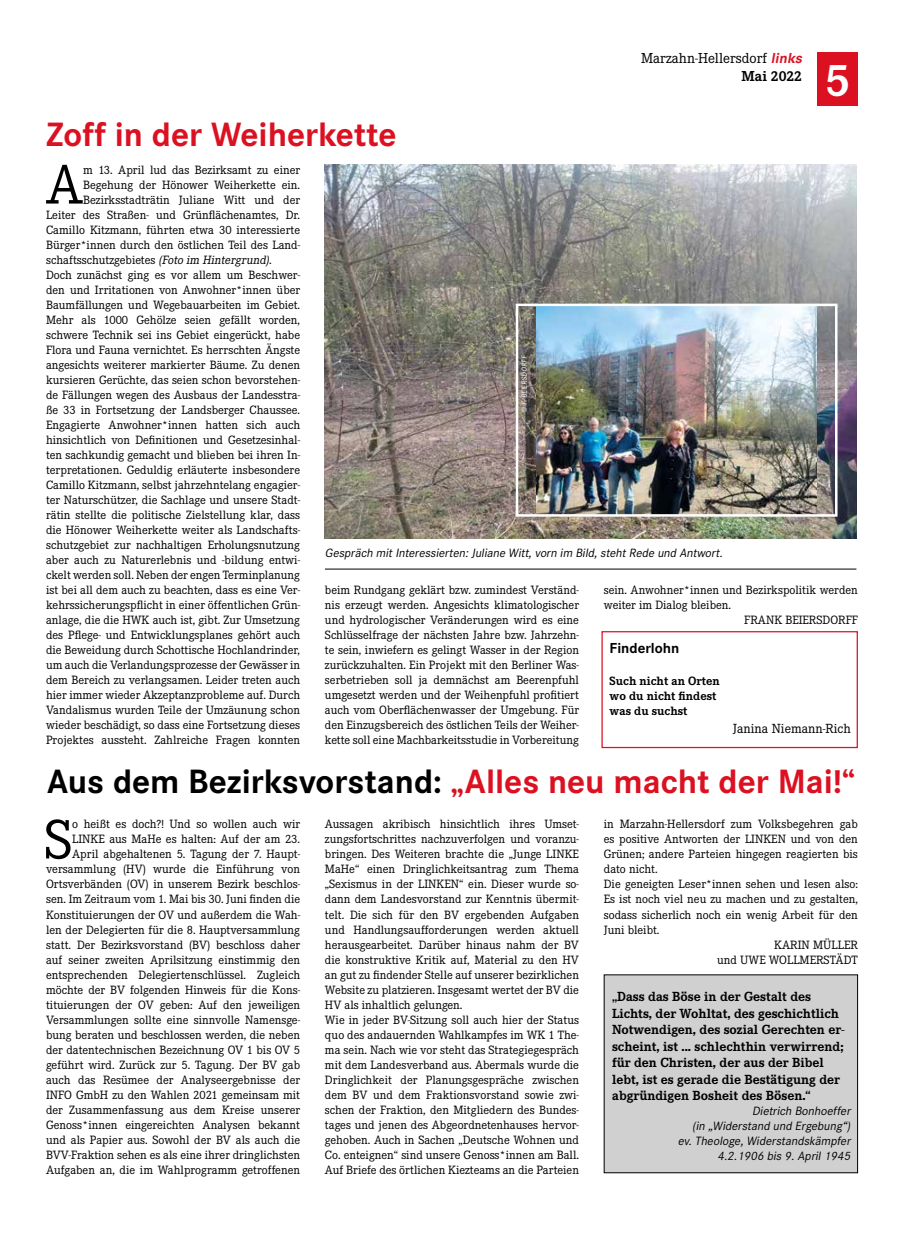
<style>
.page{position:relative;width:904px;height:1241px;background:#fff}
.page>*{position:absolute;margin:0;border:0;box-sizing:border-box;transform-origin:0 0}
.t1{font:57.5px "Corporate E";color:#000}
.t2{font:700 47.5px "Corporate E";color:#fff}
.t3{font:700 35px "Corporate S";color:#000}
.t4{font:700 35px "Corporate S";color:#db1122}
.t5{font:15px/18px "Corporate E";color:#000;text-align:right}
.t6{font:700 15px "Corporate S";color:#000}
.t7{font:700 13.75px/16.5px "Corporate E";color:#000}
.t8{font:13.75px "Corporate E";color:#000}
.t9{font:12.5px/15px "Corporate E";color:#000;text-align:right}
.t10{font:italic 12.5px/15px "Corporate S";color:#000;text-align:right}
.t11{font:700 12.5px/15px "Corporate E";color:#000}
.t12{font:italic 7.5px "Corporate S";color:#fff}
.s1{font-family:"Corporate S";font-weight:700;font-style:italic;color:#db1122}
.s2{font-weight:700}
.s3{font-style:italic}
.s4{color:#db1122}
</style>
<div class="page">
<div style="left:817px;top:52px;width:40px;height:53px;background:#db1122"></div>
<img style="left:325px;top:164px;width:531px;height:374px">
<img style="left:536px;top:306px;width:281px;height:207px">
<div style="left:515px;top:303px;width:322px;height:213px;border:2px solid #fff"></div>
<hr style="left:325px;top:568px;width:531px;height:1px;background:#000">
<div style="left:604px;top:974px;width:253px;height:198px;background:#d0d0d0"></div>
<div style="left:601px;top:631px;width:256px;height:117px;border:1px solid #db1122"></div>
<h3 class="t4" style="left:46px;top:114px;width:352px">Zoff in der Weiherkette</h3>
<p class="t5" style="left:641px;top:49px;width:166px">Marzahn-Hellersdorf <span class="s1">links<br></span><span class="s2">Mai 2022</span></p>
<h2 class="t2" style="left:825px;top:53px;width:26px">5</h2>
<h1 class="t1" style="left:46px;top:153px;width:39px">A</h1>
<p class="t9" style="left:83px;top:162px;width:218px">m 13. April lud das Bezirksamt zu einer</p>
<p class="t9" style="left:83px;top:177px;width:218px">Begehung der Hönower Weiherkette ein.</p>
<p class="t9" style="left:83px;top:192px;width:218px">Bezirksstadträtin Juliane Witt und der</p>
<p class="t9" style="left:46px;top:207px;width:255px">Leiter des Straßen- und Grünflächenamtes, Dr.</p>
<p class="t9" style="left:46px;top:222px;width:255px">Camillo Kitzmann, führten etwa 30 interessierte</p>
<p class="t9" style="left:46px;top:237px;width:255px">Bürger*innen durch den östlichen Teil des Land-</p>
<p class="t9" style="left:46px;top:252px;width:227px">schaftsschutzgebietes <span class="s3">(Foto im Hintergrund)</span>.</p>
<p class="t9" style="left:46px;top:267px;width:255px">Doch zunächst ging es vor allem um Beschwer-</p>
<p class="t9" style="left:46px;top:282px;width:255px">den und Irritationen von Anwohner*innen über</p>
<p class="t9" style="left:46px;top:297px;width:255px">Baumfällungen und Wegebauarbeiten im Gebiet.</p>
<p class="t9" style="left:46px;top:312px;width:255px">Mehr als 1000 Gehölze seien gefällt worden,</p>
<p class="t9" style="left:46px;top:327px;width:255px">schwere Technik sei ins Gebiet eingerückt, habe</p>
<p class="t9" style="left:46px;top:342px;width:255px">Flora und Fauna vernichtet. Es herrschten Ängste</p>
<p class="t9" style="left:46px;top:357px;width:255px">angesichts weiterer markierter Bäume. Zu denen</p>
<p class="t9" style="left:46px;top:372px;width:255px">kursieren Gerüchte, das seien schon bevorstehen-</p>
<p class="t9" style="left:46px;top:387px;width:255px">de Fällungen wegen des Ausbaus der Landesstra-</p>
<p class="t9" style="left:46px;top:402px;width:255px">ße 33 in Fortsetzung der Landsberger Chaussee.</p>
<p class="t9" style="left:46px;top:417px;width:255px">Engagierte Anwohner*innen hatten sich auch</p>
<p class="t9" style="left:46px;top:432px;width:255px">hinsichtlich von Definitionen und Gesetzesinhal-</p>
<p class="t9" style="left:46px;top:447px;width:255px">ten sachkundig gemacht und blieben bei ihren In-</p>
<p class="t9" style="left:46px;top:462px;width:255px">terpretationen. Geduldig erläuterte insbesondere</p>
<p class="t9" style="left:46px;top:477px;width:255px">Camillo Kitzmann, selbst jahrzehntelang engagier-</p>
<p class="t9" style="left:46px;top:492px;width:255px">ter Naturschützer, die Sachlage und unsere Stadt-</p>
<p class="t9" style="left:46px;top:507px;width:255px">rätin stellte die politische Zielstellung klar, dass</p>
<p class="t9" style="left:46px;top:522px;width:255px">die Hönower Weiherkette weiter als Landschafts-</p>
<p class="t9" style="left:46px;top:537px;width:255px">schutzgebiet zur nachhaltigen Erholungsnutzung</p>
<p class="t9" style="left:46px;top:552px;width:255px">aber auch zu Naturerlebnis und -bildung entwi-</p>
<p class="t9" style="left:46px;top:567px;width:255px">ckelt werden soll. Neben der engen Terminplanung</p>
<p class="t9" style="left:46px;top:582px;width:255px">ist bei all dem auch zu beachten, dass es eine Ver-</p>
<p class="t9" style="left:46px;top:597px;width:255px">kehrssicherungspflicht in einer öffentlichen Grün-</p>
<p class="t9" style="left:46px;top:612px;width:255px">anlage, die die HWK auch ist, gibt. Zur Umsetzung</p>
<p class="t9" style="left:46px;top:627px;width:255px">des Pflege- und Entwicklungsplanes gehört auch</p>
<p class="t9" style="left:46px;top:642px;width:255px">die Beweidung durch Schottische Hochlandrinder,</p>
<p class="t9" style="left:46px;top:657px;width:255px">um auch die Verlandungsprozesse der Gewässer in</p>
<p class="t9" style="left:46px;top:672px;width:255px">dem Bereich zu verlangsamen. Leider treten auch</p>
<p class="t9" style="left:46px;top:687px;width:255px">hier immer wieder Akzeptanzprobleme auf. Durch</p>
<p class="t9" style="left:46px;top:702px;width:255px">Vandalismus wurden Teile der Umzäunung schon</p>
<p class="t9" style="left:46px;top:717px;width:255px">wieder beschädigt, so dass eine Fortsetzung dieses</p>
<p class="t9" style="left:46px;top:732px;width:255px">Projektes aussteht. Zahlreiche Fragen konnten</p>
<p class="t12" style="left:520px;top:413px;width:61px;rotate:-90deg">© F.BEIERSDORFF</p>
<p class="t10" style="left:325px;top:545px;width:402px">Gespräch mitInteressierten:Juliane Witt,vorn im Bild,stehtRede und Antwort.</p>
<p class="t9" style="left:325px;top:582px;width:255px;text-align:justify">beim Rundgang geklärt bzw. zumindest Verständ&shy;nis erzeugt werden. Angesichts klimatologischer und hydrologischer Veränderungen wird es eine Schlüsselfrage der nächsten Jahre bzw. Jahrzehn&shy;te sein, inwiefern es gelingt Wasser in der Region zurückzuhalten. Ein Projekt mit den Berliner Was&shy;serbetrieben soll ja demnächst am Beerenpfuhl umgesetzt werden und der Weihenpfuhl profitiert auch vom Oberflächenwasser der Umgebung. Für den Einzugsbereich des östlichen Teils der Weiher&shy;kette soll eine Machbarkeitsstudie in Vorbereitung</p>
<p class="t9" style="left:604px;top:583px;width:255px">sein. Anwohner*innen und Bezirkspolitik werden</p>
<p class="t9" style="left:604px;top:598px;width:129px">weiter im Dialog bleiben.</p>
<p class="t9" style="left:744px;top:613px;width:115px">FRANK BEIERSDORFF</p>
<p class="t6" style="left:609px;top:639px;width:71px">Finderlohn</p>
<p class="t11" style="left:609px;top:673px;width:112px">Such nicht an Orten wo du nicht findest was du suchst</p>
<p class="t8" style="left:732px;top:721px;width:120px">Janina Niemann-Rich</p>
<h3 class="t3" style="left:47px;top:761px;width:809px">Aus dem Bezirksvorstand: <span class="s4">„Alles neu macht der Mai!“</span></h3>
<h1 class="t1" style="left:44px;top:808px;width:29px">S</h1>
<p class="t9" style="left:604px;top:816px;width:255px">in Marzahn-Hellersdorf zum Volksbegehren gab</p>
<p class="t9" style="left:604px;top:831px;width:255px">es positive Antworten der LINKEN und von den</p>
<p class="t9" style="left:604px;top:846px;width:255px">Grünen; andere Parteien hingegen reagierten bis</p>
<p class="t9" style="left:604px;top:861px;width:55px">dato nicht.</p>
<p class="t9" style="left:604px;top:876px;width:255px">Die geneigten Leser*innen sehen und lesen also:</p>
<p class="t9" style="left:604px;top:891px;width:255px">Es ist noch viel neu zu machen und zu gestalten,</p>
<p class="t9" style="left:604px;top:906px;width:255px">sodass sicherlich noch ein wenig Arbeit für den</p>
<p class="t9" style="left:604px;top:921px;width:57px">Juni bleibt.</p>
<p class="t9" style="left:774px;top:936px;width:85px">KARIN MÜLLER</p>
<p class="t9" style="left:717px;top:951px;width:142px">und UWE WOLLMERSTÄDT</p>
<p class="t7" style="left:612px;top:988px;width:234px">„Dass das Böse in der Gestalt des Lichts, der Wohltat, des geschichtlich Notwendigen, des sozial Gerechten er&shy;scheint, ist ... schlechthin verwirrend; für den Christen, der aus der Bibel lebt, ist es gerade die Bestätigung der abgründigen Bosheit des Bösen.“</p>
<p class="t10" style="left:677px;top:1103px;width:177px">Dietrich Bonhoeffer<br>(in „Widerstand und Ergebung“) ev.Theologe,Widerstandskämpfer<br>4.2.1906 bis 9.April1945</p>
<p class="t9" style="left:325px;top:816px;width:255px;text-align:left">Aussagen akribisch hinsichtlich ihres Umset&shy;zungsfortschrittes nachzuverfolgen und voranzu&shy;bringen. Des Weiteren brachte die „Junge LINKE MaHe“ einen Dringlichkeitsantrag zum Thema „Sexismus in der LINKEN“ ein. Dieser wurde so&shy;dann dem Landesvorstand zur Kenntnis übermit&shy;telt. Die sich für den BV ergebenden Aufgaben und Handlungsaufforderungen werden aktuell herausgearbeitet. Darüber hinaus nahm der BV die konstruktive Kritik auf, Material zu den HV an gut zu findender Stelle auf unserer bezirklichen Website zu platzieren. Insgesamt wertet der BV die HV als inhaltlich gelungen.<br>Wie in jeder BV-Sitzung soll auch hier der Status quo des andauernden Wahlkampfes im WK 1 The&shy;ma sein. Nach wie vor steht das Strategiegespräch mit dem Landesverband aus. Abermals wurde die Dringlichkeit der Planungsgespräche zwischen dem BV und dem Fraktionsvorstand sowie zwi&shy;schen der Fraktion, den Mitgliedern des Bundes&shy;tages und jenen des Abgeordnetenhauses hervor&shy;gehoben. Auch in Sachen „Deutsche Wohnen und Co. enteignen“ sind unsere Genoss*innen am Ball.<br>Auf Briefe des örtlichen Kiezteams an die Parteien</p>
<p class="t9" style="left:46px;top:816px;width:255px">o heißt es doch?! Und so wollen auch wir LINKE aus MaHe es halten: Auf der am 23.<br>April abgehaltenen 5. Tagung der 7. Haupt&shy;versammlung (HV) wurde die Einführung von Ortsverbänden (OV) in unserem Bezirk beschlos&shy;sen. Im Zeitraum vom 1. Mai bis 30. Juni finden die Konstituierungen der OV und außerdem die Wah&shy;len der Delegierten für die 8. Hauptversammlung statt. Der Bezirksvorstand (BV) beschloss daher auf seiner zweiten Aprilsitzung einstimmig den entsprechenden Delegiertenschlüssel. Zugleich möchte der BV folgenden Hinweis für die Kons&shy;tituierungen der OV geben: Auf den jeweiligen Versammlungen sollte eine sinnvolle Namensge&shy;bung beraten und beschlossen werden, die neben der datentechnischen Bezeichnung OV 1 bis OV 5 geführt wird. Zurück zur 5. Tagung. Der BV gab auch das Resümee der Analyseergebnisse der INFO GmbH zu den Wahlen 2021 gemeinsam mit der Zusammenfassung aus dem Kreise unserer Genoss*innen eingereichten Analysen bekannt und als Papier aus. Sowohl der BV als auch die BVV-Fraktion sehen es als eine ihrer dringlichsten Aufgaben an, die im Wahlprogramm getroffenen</p>
</div>
